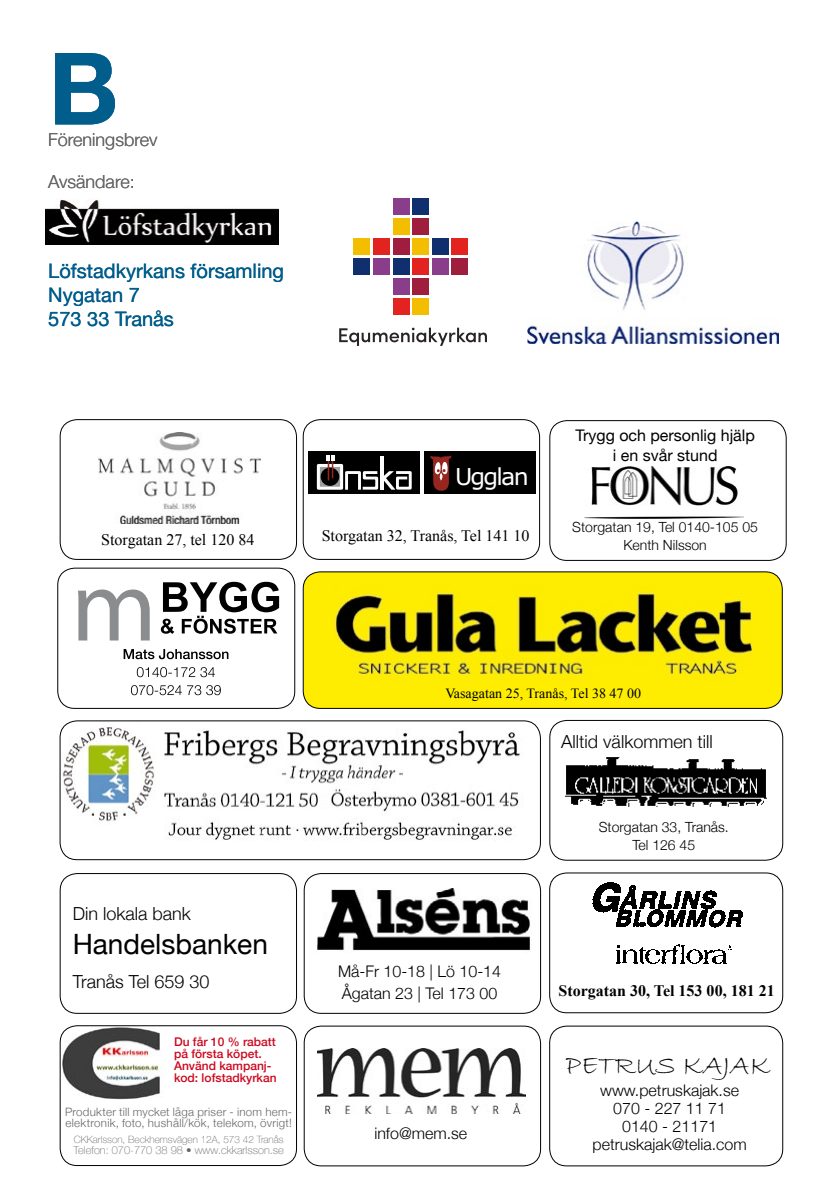
<style>
.page{position:relative;width:840px;height:1191px;background:#fff}
.page>*{position:absolute;margin:0;border:0;box-sizing:border-box;transform-origin:0 0}
.t1{font:700 100px "Helvetica Neue";color:#005d8c}
.t2{font:28px "Helvetica Neue";color:#000}
.t3{font:28px "Bradley Hand ITC";color:#000}
.t4{font:23.4px "Verdana";letter-spacing:-.075em;color:#fff}
.t5{font:20px/24px "Helvetica Neue";color:#005d8c}
.t6{font:300 18px "Helvetica Neue";color:#000}
.t7{font:300 18px "Helvetica Neue";color:#666769}
.t8{font:300 16px/18px "Helvetica Neue";color:#000}
.t9{font:16px "Times New Roman";color:#000}
.t10{font:16px/20px "Helvetica Neue";color:#000;text-align:center}
.t11{font:700 16px "Times New Roman";color:#000}
.t12{font:300 14px/18px "Helvetica Neue";color:#000;text-align:center}
.t13{font:14px "Times New Roman";color:#000}
.t14{font:500 12px/12px "Helvetica Neue";color:#cd071e}
.t15{font:300 11.6px/11px "Helvetica Neue";letter-spacing:.025em;color:#666769}
.t16{font:100 11px "Helvetica Neue";color:#666769}
.t17{font:100 10px "Helvetica Neue";color:#666769}
</style>
<div class="page">
<img style="left:45px;top:199px;width:233px;height:45px">
<div style="left:60px;top:873px;width:237px;height:140px;border:1px solid #000;border-radius:17px"></div>
<img style="left:61px;top:722px;width:459px;height:119px">
<div style="left:59px;top:720px;width:481px;height:140px;border:1px solid #000;border-radius:17px"></div>
<img style="left:565px;top:757px;width:202px;height:50px">
<div style="left:549px;top:720px;width:233px;height:140px;border:1px solid #000;border-radius:17px"></div>
<img style="left:592px;top:882px;width:151px;height:82px">
<div style="left:549px;top:872px;width:233px;height:141px;border:1px solid #000;border-radius:17px"></div>
<img style="left:317px;top:888px;width:213px;height:63px">
<div style="left:303px;top:873px;width:237px;height:140px;border:1px solid #000;border-radius:17px"></div>
<div style="left:549px;top:420px;width:237px;height:141px;border:1px solid #000;border-radius:17px"></div>
<img style="left:584px;top:466px;width:158px;height:52px">
<div style="left:57px;top:567px;width:238px;height:142px;border:1px solid #000;border-radius:17px"></div>
<svg style="left:78px;top:589px;width:72px;height:51px"></svg>
<svg style="left:131px;top:685px;width:90px;height:10px"></svg>
<svg style="left:137px;top:667px;width:78px;height:10px"></svg>
<svg style="left:123px;top:649px;width:105px;height:10px"></svg>
<svg style="left:161px;top:582px;width:118px;height:52px"></svg>
<div style="left:308px;top:451px;width:112px;height:43px;background:#000"></div>
<div style="left:423px;top:451px;width:112px;height:43px;background:#000"></div>
<div style="left:318px;top:465px;width:23px;height:23px;background:#9c9e9f"></div>
<div style="left:317px;top:464px;width:26px;height:26px;border:3px solid #fff"></div>
<svg style="left:320px;top:467px;width:19px;height:19px"></svg>
<hr style="left:331px;top:457px;width:2px;height:21px;background:#972520">
<hr style="left:327px;top:456px;width:2px;height:24px;background:#972520">
<hr style="left:380px;top:456px;width:3px;height:34px;background:#fff">
<svg style="left:343px;top:469px;width:69px;height:21px"></svg>
<svg style="left:326px;top:456px;width:8px;height:5px"></svg>
<svg style="left:430px;top:455px;width:21px;height:36px"></svg>
<div style="left:302px;top:419px;width:237px;height:141px;border:1px solid #000;border-radius:17px"></div>
<div style="left:549px;top:1025px;width:233px;height:141px;border:1px solid #000;border-radius:17px"></div>
<img style="left:304px;top:572px;width:477px;height:136px">
<div style="left:302px;top:571px;width:480px;height:138px;border:1px solid #000;border-radius:17px"></div>
<div style="left:60px;top:419px;width:237px;height:141px;border:1px solid #000;border-radius:17px"></div>
<img style="left:98px;top:433px;width:162px;height:90px">
<div style="left:303px;top:1025px;width:237px;height:141px;border:1px solid #000;border-radius:17px"></div>
<img style="left:317px;top:1048px;width:208px;height:66px">
<img style="left:60px;top:1025px;width:101px;height:74px">
<div style="left:60px;top:1025px;width:237px;height:141px;border:1px solid #000;border-radius:17px"></div>
<svg style="left:339px;top:328px;width:147px;height:18px"></svg>
<div style="left:392px;top:198px;width:17px;height:17px;background:#8a3d8a"></div>
<div style="left:412px;top:198px;width:17px;height:17px;background:#0f2f6e"></div>
<div style="left:392px;top:218px;width:17px;height:17px;background:#f4be00"></div>
<div style="left:412px;top:218px;width:17px;height:17px;background:#9f1e3e"></div>
<div style="left:353px;top:238px;width:17px;height:17px;background:#f4be00"></div>
<div style="left:373px;top:238px;width:16px;height:17px;background:#e32320"></div>
<div style="left:392px;top:238px;width:17px;height:17px;background:#9f1e3e"></div>
<div style="left:412px;top:238px;width:17px;height:17px;background:#f4be00"></div>
<div style="left:431px;top:238px;width:17px;height:17px;background:#0f2f6e"></div>
<div style="left:451px;top:238px;width:17px;height:17px;background:#e32320"></div>
<div style="left:353px;top:258px;width:17px;height:17px;background:#0f2f6e"></div>
<div style="left:373px;top:258px;width:16px;height:17px;background:#8a3d8a"></div>
<div style="left:392px;top:258px;width:17px;height:17px;background:#0f2f6e"></div>
<div style="left:412px;top:258px;width:17px;height:17px;background:#e32320"></div>
<div style="left:431px;top:258px;width:17px;height:17px;background:#8a3d8a"></div>
<div style="left:451px;top:258px;width:17px;height:17px;background:#9f1e3e"></div>
<div style="left:392px;top:278px;width:17px;height:17px;background:#8a3d8a"></div>
<div style="left:412px;top:278px;width:17px;height:17px;background:#9f1e3e"></div>
<div style="left:392px;top:298px;width:17px;height:16px;background:#e32320"></div>
<div style="left:412px;top:298px;width:17px;height:16px;background:#f4be00"></div>
<img style="left:527px;top:222px;width:251px;height:121px">
<h1 class="t1" style="left:48px;top:10px;width:72px">B</h1>
<p class="t7" style="left:48px;top:125px;width:111px">Föreningsbrev</p>
<p class="t7" style="left:48px;top:167px;width:88px">Avsändare:</p>
<p class="t5" style="left:48px;top:260px;width:237px">Löfstadkyrkans församling<br>Nygatan 7<br>573 33 Tranås</p>
<p class="t9" style="left:101px;top:528px;width:155px">Storgatan 27, tel 120 84</p>
<h3 class="t4" style="left:455px;top:461px;width:75px">Ugglan</h3>
<p class="t9" style="left:321px;top:524px;width:209px">Storgatan 32, Tranås, Tel 141 10</p>
<p class="t10" style="left:575px;top:426px;width:181px">Trygg och personlig hjälp i en svår stund</p>
<p class="t12" style="left:572px;top:517px;width:187px">Storgatan 19, Tel 0140-105 05<br>Kenth Nilsson</p>
<p class="t6" style="left:73px;top:898px;width:120px">Din lokala bank</p>
<h2 class="t2" style="left:73px;top:923px;width:197px">Handelsbanken</h2>
<p class="t6" style="left:73px;top:966px;width:138px">Tranås Tel 659 30</p>
<p class="t14" style="left:174px;top:1035px;width:104px">Du får 10 % rabatt på första köpet.<br>Använd kampanj&shy;kod: lofstadkyrkan</p>
<p class="t15" style="left:65px;top:1105px;width:228px">Produkter till mycket låga priser - inom hem&shy;elektronik, foto, hushåll/kök, telekom, övrigt!</p>
<p class="t17" style="left:74px;top:1132px;width:211px">CKKarlsson, Beckhemsvägen 12A, 573 42 Tranås</p>
<p class="t16" style="left:73px;top:1142px;width:212px">Telefon: 070-770 38 98 • www.ckkarlsson.se</p>
<p class="t13" style="left:445px;top:684px;width:197px">Vasagatan 25, Tranås, Tel 38 47 00</p>
<p class="t6" style="left:561px;top:726px;width:153px">Alltid välkommen till</p>
<p class="t8" style="left:338px;top:959px;width:164px;line-height:22px">Må-Fr 10-18 | Lö 10-14<br>Ågatan 23 | Tel 173 00</p>
<p class="t8" style="left:374px;top:1123px;width:94px">info@mem.se</p>
<p class="t12" style="left:598px;top:817px;width:131px">Storgatan 33, Tranås.<br>Tel 126 45</p>
<p class="t11" style="left:558px;top:979px;width:218px">Storgatan 30, Tel 153 00, 181 21</p>
<h2 class="t3" style="left:565px;top:1047px;width:206px">PETRUS KAJAK</h2>
<p class="t8" style="left:592px;top:1080px;width:156px;text-align:center">www.petruskajak.se<br>070 - 227 11 71<br>0140 - 21171 petruskajak@telia.com</p>
</div>
